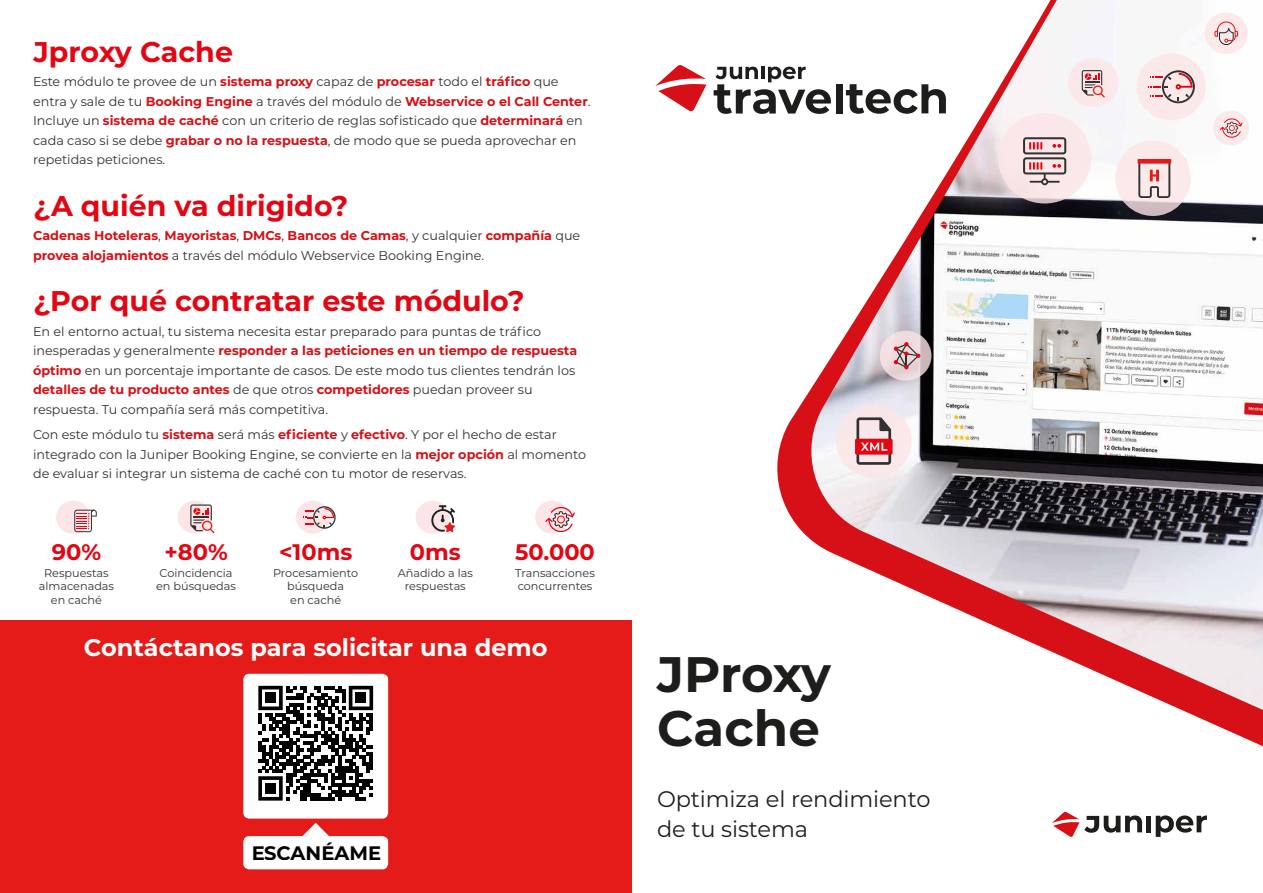
<style>
.page{position:relative;width:1263px;height:893px;background:#fff}
.page>*{position:absolute;margin:0;border:0;box-sizing:border-box;transform-origin:0 0}
.t1{font:700 49.8px/54px "Montserrat";letter-spacing:-.005em;color:#1d1d1b}
.t2{font:700 28.5px "Montserrat";color:#e30613}
.t3{font:700 24px "Montserrat";color:#fff}
.t4{font:22.5px/30px "Montserrat";letter-spacing:-.005em;color:#1d1d1b}
.t5{font:700 22.5px "Montserrat";color:#e30613}
.t6{font:700 19.5px "Montserrat";color:#010101}
.t7{font:12.75px/19.5px "Montserrat";color:#303130}
.t8{font:700 12.75px/19.5px "Montserrat";color:#d61016}
.t9{font:11.25px/13.5px "Montserrat";color:#303130;text-align:center}
.s1{font-weight:700;color:#d61016}
.s2{font-weight:400;color:#303130}
</style>
<div class="page">
<div style="left:0;top:620px;width:631px;height:273px;background:#e41b18"></div>
<svg style="left:655px;top:65px;width:51px;height:47px"></svg>
<svg style="left:714px;top:67px;width:50px;height:47px"></svg>
<div style="left:1146px;top:816px;width:5px;height:16px;background:#1d1d1b"></div>
<svg style="left:1156px;top:815px;width:51px;height:22px"></svg>
<svg style="left:1052px;top:812px;width:90px;height:25px"></svg>
<svg style="left:764px;top:66px;width:499px;height:681px"></svg>
<img style="left:799px;top:0;width:464px;height:710px">
<div style="left:1136px;top:53px;width:70px;height:67px;background:#fce5e6;border-radius:50%"></div>
<svg style="left:1148px;top:70px;width:47px;height:33px"></svg>
<div style="left:1068px;top:58px;width:50px;height:49px;background:#fce5e6;border-radius:50%"></div>
<svg style="left:1082px;top:70px;width:23px;height:28px"></svg>
<div style="left:1213px;top:111px;width:36px;height:34px;background:#fce5e6;border-radius:50%"></div>
<svg style="left:1220px;top:118px;width:22px;height:20px"></svg>
<div style="left:998px;top:113px;width:93px;height:90px;background:#fce5e6;border-radius:50%"></div>
<svg style="left:1023px;top:137px;width:43px;height:48px"></svg>
<div style="left:1205px;top:12px;width:43px;height:42px;background:#fce5e6;border-radius:50%"></div>
<svg style="left:1214px;top:21px;width:24px;height:24px"></svg>
<svg style="left:1115px;top:140px;width:76px;height:76px;fill:#fbe9ea"></svg>
<svg style="left:1137px;top:159px;width:34px;height:39px"></svg>
<div style="left:836px;top:404px;width:75px;height:74px;background:#fce5e6;border-radius:50%"></div>
<svg style="left:855px;top:417px;width:37px;height:48px"></svg>
<svg style="left:880px;top:331px;width:51px;height:50px"></svg>
<svg style="left:894px;top:342px;width:26px;height:27px"></svg>
<div style="left:56px;top:501px;width:34px;height:33px;background:#fce5e6;border-radius:50%"></div>
<svg style="left:74px;top:510px;width:23px;height:22px"></svg>
<div style="left:296px;top:501px;width:34px;height:33px;background:#fce5e6;border-radius:50%"></div>
<svg style="left:303px;top:506px;width:33px;height:23px"></svg>
<div style="left:178px;top:501px;width:34px;height:33px;background:#fce5e6;border-radius:50%"></div>
<svg style="left:190px;top:504px;width:24px;height:29px"></svg>
<div style="left:535px;top:501px;width:34px;height:33px;background:#fce5e6;border-radius:50%"></div>
<svg style="left:545px;top:507px;width:30px;height:25px"></svg>
<div style="left:416px;top:501px;width:34px;height:33px;background:#fce5e6;border-radius:50%"></div>
<svg style="left:431px;top:505px;width:24px;height:27px"></svg>
<div style="left:243px;top:674px;width:145px;height:145px;background:#fff;border-radius:6px"></div>
<svg style="left:243px;top:823px;width:145px;height:46px"></svg>
<svg style="left:258px;top:686px;width:115px;height:115px"></svg>
<div style="left:265px;top:693px;width:11px;height:10px;background:#010101"></div>
<div style="left:356px;top:693px;width:10px;height:10px;background:#010101"></div>
<div style="left:265px;top:783px;width:11px;height:11px;background:#010101"></div>
<h2 class="t2" style="left:34px;top:31px;width:201px">Jproxy Cache</h2>
<p class="t7" style="left:33px;top:72px;width:559px">Este módulo te provee de un <span class="s1">sistema proxy</span> capaz de <span class="s1">procesar</span> todo el <span class="s1">tráfico</span> que entra y sale de tu <span class="s1">Booking Engine</span> a través del módulo de <span class="s1">Webservice o el Call Center</span>.<br>Incluye un <span class="s1">sistema de caché</span> con un criterio de reglas sofisticado que <span class="s1">determinará</span> en cada caso si se debe <span class="s1">grabar o no la respuesta</span>, de modo que se pueda aprovechar en repetidas peticiones.</p>
<h2 class="t2" style="left:34px;top:185px;width:316px">¿A quién va dirigido?</h2>
<p class="t8" style="left:33px;top:225px;width:549px">Cadenas Hoteleras<span class="s2">,</span> Mayoristas<span class="s2">,</span> DMCs<span class="s2">,</span> Bancos de Camas<span class="s2">, y cualquier</span> compañía <span class="s2">que </span>provea alojamientos <span class="s2">a través del módulo Webservice Booking Engine.</span></p>
<h2 class="t2" style="left:34px;top:281px;width:492px">¿Por qué contratar este módulo?</h2>
<p class="t7" style="left:33px;top:321px;width:546px">En el entorno actual, tu sistema necesita estar preparado para puntas de tráfico inesperadas y generalmente <span class="s1">responder a las peticiones en un tiempo de respuesta óptimo</span> en un porcentaje importante de casos. De este modo tus clientes tendrán los <span class="s1">detalles de tu producto antes</span> de que otros <span class="s1">competidores</span> puedan proveer su respuesta. Tu compañía será más competitiva.</p>
<p class="t7" style="left:33px;top:424px;width:554px">Con este módulo tu <span class="s1">sistema</span> será más <span class="s1">eficiente</span> y <span class="s1">efectivo</span>. Y por el hecho de estar integrado con la Juniper Booking Engine, se convierte en la <span class="s1">mejor opción</span> al momento de evaluar si integrar un sistema de caché con tu motor de reservas.</p>
<h3 class="t5" style="left:52px;top:536px;width:51px">90%</h3>
<p class="t9" style="left:39px;top:566px;width:77px">Respuestas almacenadas en caché</p>
<h3 class="t5" style="left:164px;top:536px;width:65px">+80%</h3>
<p class="t9" style="left:156px;top:566px;width:81px">Coincidencia en búsquedas</p>
<h3 class="t5" style="left:279px;top:536px;width:75px">&lt;10ms</h3>
<p class="t9" style="left:273px;top:566px;width:87px">Procesamiento búsqueda<br>en caché</p>
<h3 class="t5" style="left:410px;top:536px;width:52px">0ms</h3>
<p class="t9" style="left:398px;top:566px;width:77px">Añadido a las respuestas</p>
<h3 class="t5" style="left:515px;top:536px;width:81px">50.000</h3>
<p class="t9" style="left:515px;top:566px;width:81px;text-align:left">Transacciones concurrentes</p>
<h3 class="t3" style="left:84px;top:630px;width:465px">Contáctanos para solicitar una demo</h3>
<h3 class="t6" style="left:251px;top:839px;width:131px">ESCANÉAME</h3>
<h1 class="t1" style="left:657px;top:645px;width:175px">JProxy<br>Cache</h1>
<h3 class="t4" style="left:657px;top:783px;width:275px">Optimiza el rendimiento de tu sistema</h3>
</div>
